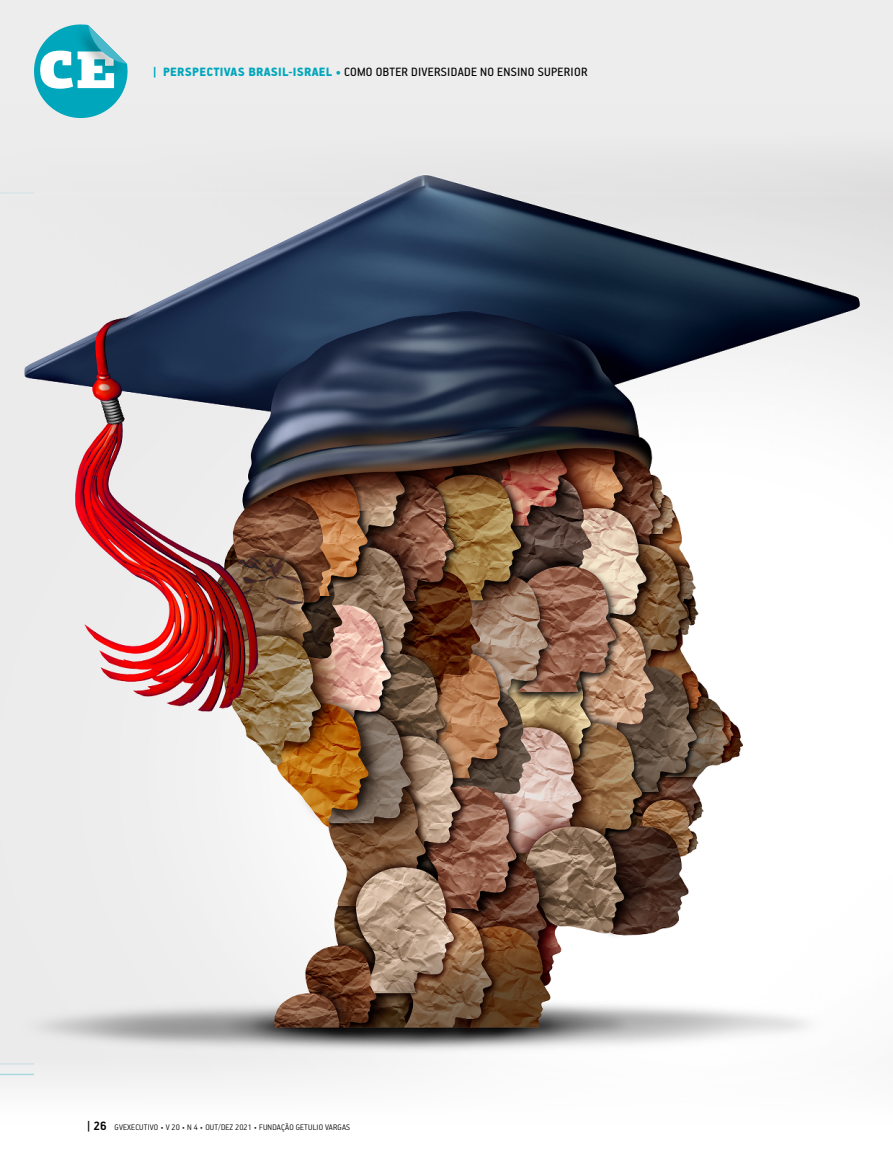
<style>
.page{position:relative;width:893px;height:1172px;background:#fff}
.page>*{position:absolute;margin:0;border:0;box-sizing:border-box;transform-origin:0 0}
.t1{font:900 52.8px "PF Agora Slab Pro";color:#fff}
.t2{font:13.5px "PF Handbook Pro";letter-spacing:.02em;color:#000}
.t3{font:300 9px "PF Handbook Pro";letter-spacing:.02em;color:#000}
.s1{font-weight:900;color:#00a6bb}
.s2{font-weight:700;font-size:13.5px}
</style>
<div class="page">
<div style="left:0;top:0;width:893px;height:191px;background:#ededed"></div>
<svg style="left:34px;top:24px;width:94px;height:79px"></svg>
<img style="left:0;top:103px;width:893px;height:985px">
<h1 class="t1" style="left:38px;top:34px;width:80px">CE</h1>
<p class="t2" style="left:153px;top:63px;width:436px"><span class="s1">| PERSPECTIVAS BRASIL-ISRAEL •</span> COMO OBTER DIVERSIDADE NO ENSINO SUPERIOR</p>
<p class="t3" style="left:87px;top:1121px;width:265px"><span class="s2">| 26</span> GVEXECUTIVO • V 20 • N 4 • OUT/DEZ 2021 • FUNDAÇÃO GETULIO VARGAS</p>
</div>
